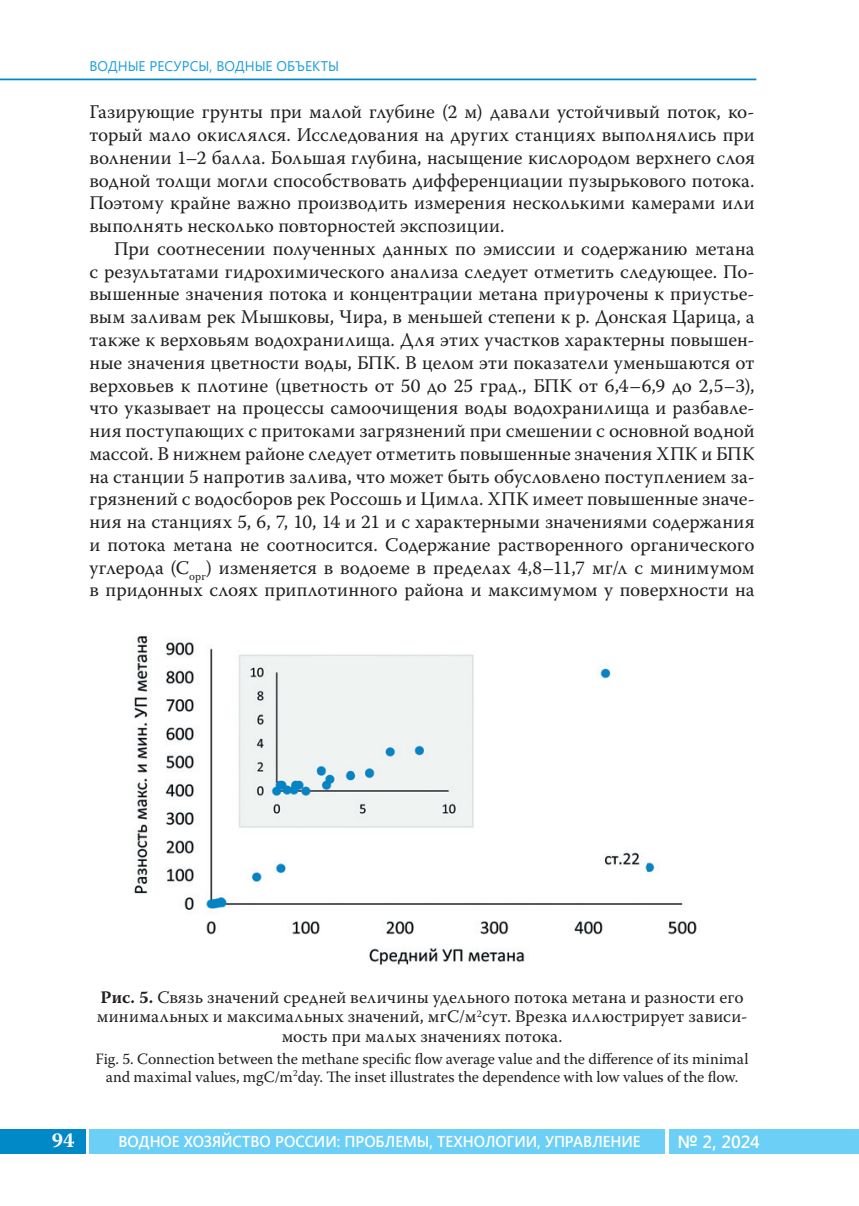
<style>
.page{position:relative;width:859px;height:1206px;background:#fff}
.page>*{position:absolute;margin:0;border:0;box-sizing:border-box;transform-origin:0 0}
.t1{font:700 21px "Warnock Pro";color:#fff}
.t2{font:19.25px "Warnock Pro";color:#231f20}
.t3{font:17.5px/19.2px "Warnock Pro";letter-spacing:.01em;color:#231f20;text-align:center}
.t4{font:600 17.5px "Segoe UI";color:#fff}
.t5{font:15.75px/17.5px "Warnock Pro";color:#231f20;text-align:center}
.t6{font:600 15.75px "Segoe UI";letter-spacing:-.005em;color:#fff;scale:.95 1}
.t7{font:14px "Segoe UI";color:#1fa0d5}
.s1{font-weight:700}
</style>
<div class="page">
<div style="left:89px;top:1128px;width:576px;height:25px;background:#6bcff6"></div>
<div style="left:0;top:1128px;width:86px;height:25px;background:#0088c7"></div>
<div style="left:669px;top:1128px;width:189px;height:25px;background:#6bcff6"></div>
<hr style="left:0;top:79px;width:756px;height:1px;background:#0088c7">
<img style="left:134px;top:635px;width:563px;height:330px">
<p class="t7" style="left:89px;top:56px;width:251px">ВОДНЫЕ РЕСУРСЫ, ВОДНЫЕ ОБЪЕКТЫ</p>
<p class="t2" style="left:89px;top:105px;width:666px">Газирующие грунты при малой глубине (2 м) давали устойчивый поток, ко-</p>
<p class="t2" style="left:89px;top:127px;width:666px">торый мало окислялся. Исследования на других станциях выполнялись при</p>
<p class="t2" style="left:89px;top:150px;width:666px">волнении 1–2 балла. Большая глубина, насыщение кислородом верхнего слоя</p>
<p class="t2" style="left:89px;top:173px;width:666px">водной толщи могли способствовать дифференциации пузырькового потока.</p>
<p class="t2" style="left:89px;top:196px;width:666px">Поэтому крайне важно производить измерения несколькими камерами или</p>
<p class="t2" style="left:89px;top:218px;width:416px">выполнять несколько повторностей экспозиции.</p>
<p class="t2" style="left:114px;top:241px;width:641px">При соотнесении полученных данных по эмиссии и содержанию метана</p>
<p class="t2" style="left:89px;top:264px;width:666px">с результатами гидрохимического анализа следует отметить следующее. По-</p>
<p class="t2" style="left:89px;top:287px;width:666px">вышенные значения потока и концентрации метана приурочены к приустье-</p>
<p class="t2" style="left:89px;top:309px;width:666px">вым заливам рек Мышковы, Чира, в меньшей степени к р. Донская Царица, а</p>
<p class="t2" style="left:89px;top:332px;width:666px">также к верховьям водохранилища. Для этих участков характерны повышен-</p>
<p class="t2" style="left:89px;top:355px;width:666px">ные значения цветности воды, БПК. В целом эти показатели уменьшаются от</p>
<p class="t2" style="left:89px;top:378px;width:666px">верховьев к плотине (цветность от 50 до 25 град., БПК от 6,4–6,9 до 2,5–3),</p>
<p class="t2" style="left:89px;top:400px;width:666px">что указывает на процессы самоочищения воды водохранилища и разбавле-</p>
<p class="t2" style="left:89px;top:423px;width:666px">ния поступающих с притоками загрязнений при смешении с основной водной</p>
<p class="t2" style="left:89px;top:446px;width:666px">массой. В нижнем районе следует отметить повышенные значения ХПК и БПК</p>
<p class="t2" style="left:89px;top:469px;width:666px">на станции 5 напротив залива, что может быть обусловлено поступлением за-</p>
<p class="t2" style="left:89px;top:491px;width:666px">грязнений с водосборов рек Россошь и Цимла. ХПК имеет повышенные значе-</p>
<p class="t2" style="left:89px;top:514px;width:666px">ния на станциях 5, 6, 7, 10, 14 и 21 и с характерными значениями содержания</p>
<p class="t2" style="left:89px;top:537px;width:666px">и потока метана не соотносится. Содержание растворенного органического</p>
<p class="t2" style="left:89px;top:559px;width:666px">углерода (С<sub>орг</sub>) изменяется в водоеме в пределах 4,8–11,7 мг/л с минимумом</p>
<p class="t2" style="left:89px;top:582px;width:666px">в придонных слоях приплотинного района и максимумом у поверхности на</p>
<p class="t3" style="left:97px;top:989px;width:652px"><span class="s1">Рис. 5.</span> Связь значений средней величины удельного потока метана и разности его минимальных и максимальных значений, мгС/м<sup>2</sup>сут. Врезка иллюстрирует зависи&shy;мость при малых значениях потока.</p>
<p class="t5" style="left:96px;top:1051px;width:654px">Fig. 5. Connection between the methane specific flow average value and the difference of its minimal and maximal values, mgC/m<sup>2</sup>day. The inset illustrates the dependence with low values of the flow.</p>
<p class="t1" style="left:52px;top:1132px;width:24px">94</p>
<p class="t6" style="left:118px;top:1129px;width:551px">ВОДНОЕ ХОЗЯЙСТВО РОССИИ: ПРОБЛЕМЫ, ТЕХНОЛОГИИ, УПРАВЛЕНИЕ</p>
<p class="t4" style="left:677px;top:1128px;width:84px">№ 2, 2024</p>
</div>
